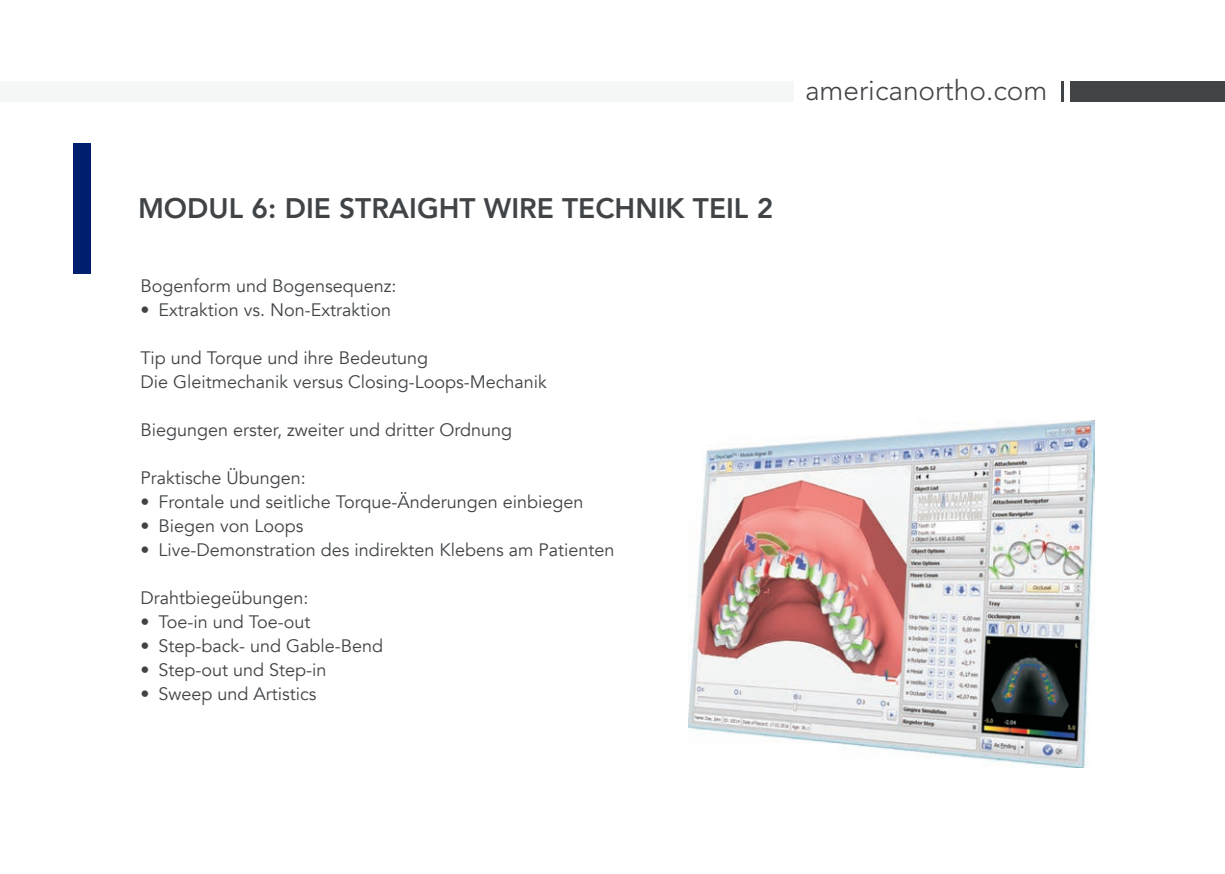
<style>
.page{position:relative;width:1225px;height:874px;background:#fff}
.page>*{position:absolute;margin:0;border:0;box-sizing:border-box;transform-origin:0 0}
.t1{font:800 28px "Avenir LT Std";color:#414447}
.t2{font:300 28px "Avenir LT Std";color:#414447}
.t3{font:18px/24px "Avenir";color:#414447}
</style>
<div class="page">
<div style="left:74px;top:143px;width:17px;height:131px;background:#001e70"></div>
<img style="left:688px;top:421px;width:406px;height:346px">
<div style="left:17px;top:82px;width:777px;height:20px;background:#f5f7f7"></div>
<div style="left:1070px;top:82px;width:155px;height:20px;background:#414447"></div>
<div style="left:0;top:82px;width:17px;height:20px;background:#f5f7f7"></div>
<hr style="left:1060px;top:82px;width:3px;height:20px;background:#414447">
<h1 class="t2" style="left:805px;top:73px;width:244px">americanortho.com</h1>
<h1 class="t1" style="left:138px;top:192px;width:637px">MODUL 6: DIE STRAIGHT WIRE TECHNIK TEIL 2</h1>
<p class="t3" style="left:140px;top:274px;width:258px">Bogenform und Bogensequenz:</p>
<p class="t3" style="left:140px;top:298px;width:252px">• Extraktion vs. Non-Extraktion</p>
<p class="t3" style="left:140px;top:346px;width:408px">Tip und Torque und ihre Bedeutung<br>Die Gleitmechanik versus Closing-Loops-Mechanik</p>
<p class="t3" style="left:140px;top:418px;width:373px">Biegungen erster, zweiter und dritter Ordnung</p>
<p class="t3" style="left:140px;top:466px;width:167px">Praktische Übungen:</p>
<p class="t3" style="left:140px;top:490px;width:445px">• Frontale und seitliche Torque-Änderungen einbiegen</p>
<p class="t3" style="left:140px;top:514px;width:165px">• Biegen von Loops</p>
<p class="t3" style="left:140px;top:538px;width:475px">• Live-Demonstration des indirekten Klebens am Patienten</p>
<p class="t3" style="left:140px;top:586px;width:170px">Drahtbiegeübungen:</p>
<p class="t3" style="left:140px;top:610px;width:172px">• Toe-in und Toe-out</p>
<p class="t3" style="left:140px;top:634px;width:244px">• Step-back- und Gable-Bend</p>
<p class="t3" style="left:140px;top:658px;width:187px">• Step-out und Step-in</p>
<p class="t3" style="left:140px;top:682px;width:177px">• Sweep und Artistics</p>
</div>
